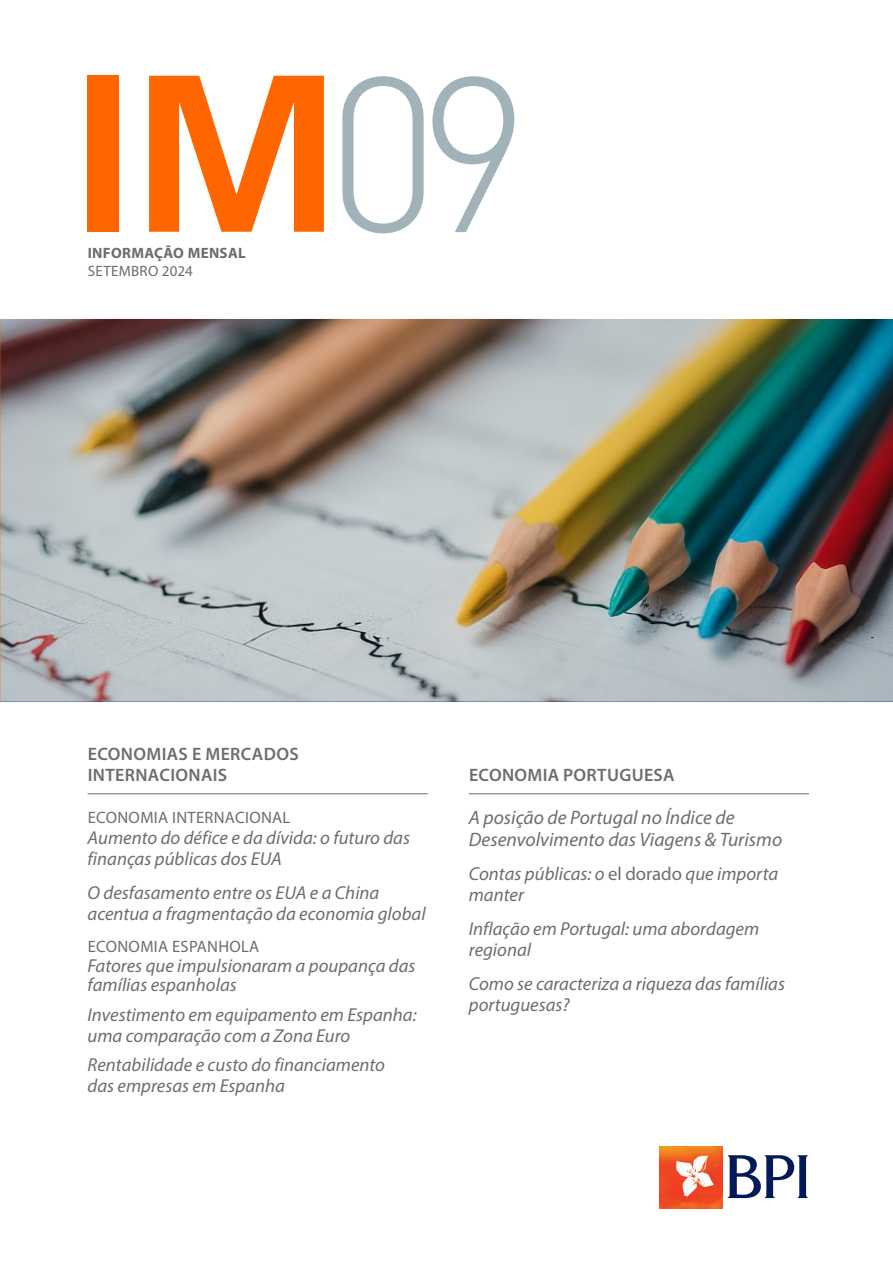
<style>
.page{position:relative;width:893px;height:1263px;background:#fff}
.page>*{position:absolute;margin:0;border:0;box-sizing:border-box;transform-origin:0 0}
.t1{font:300 217.05px "DIN Pro";color:#a1b3b9}
.t2{font:italic 19.5px/22.5px "Myriad Pro";color:#6c6d70}
.t3{font:italic 18.75px/21px "Myriad Pro";color:#6c6d70}
.t4{font:600 18px/21px "Myriad Pro";letter-spacing:.02em;color:#6c6d70}
.t5{font:16.5px "Myriad Pro";letter-spacing:.02em;color:#6c6d70}
._1_NUM_-_MES{font:700 15px "Myriad Pro";letter-spacing:.02em;color:#6c6d70}
._1_NUM_-_MES-2{font:15px "Myriad Pro";letter-spacing:.02em;color:#6c6d70}
.s1{font-style:normal}
</style>
<div class="page">
<img style="left:0;top:319px;width:893px;height:383px">
<hr style="left:88px;top:793px;width:340px;height:1px;background:#6c6d70">
<hr style="left:469px;top:793px;width:340px;height:1px;background:#6c6d70">
<svg style="left:727px;top:1155px;width:81px;height:43px"></svg>
<img style="left:660px;top:1147px;width:62px;height:61px">
<svg style="left:149px;top:76px;width:175px;height:156px"></svg>
<div style="left:88px;top:76px;width:31px;height:156px;background:#f60"></div>
<p class="_1_NUM_-_MES" style="left:88px;top:243px;width:160px">INFORMAÇÃO MENSAL</p>
<p class="_1_NUM_-_MES-2" style="left:88px;top:262px;width:107px">SETEMBRO 2024</p>
<p class="t1" style="left:327px;top:6px;width:204px">09</p>
<p class="t4" style="left:88px;top:743px;width:213px">ECONOMIAS E MERCADOS<br>INTERNACIONAIS</p>
<p class="t5" style="left:88px;top:807px;width:204px">ECONOMIA INTERNACIONAL</p>
<p class="t3" style="left:88px;top:827px;width:324px">Aumento do défice e da dívida: o futuro das finanças públicas dos EUA</p>
<p class="t3" style="left:88px;top:882px;width:340px">O desfasamento entre os EUA e a China acentua a fragmentação da economia global</p>
<p class="t5" style="left:88px;top:936px;width:173px">ECONOMIA ESPANHOLA</p>
<p class="t3" style="left:88px;top:955px;width:329px;line-height:19.5px">Fatores que impulsionaram a poupança das famílias espanholas</p>
<p class="t3" style="left:88px;top:1003px;width:331px">Investimento em equipamento em Espanha: uma comparação com a Zona Euro</p>
<p class="t3" style="left:88px;top:1054px;width:299px">Rentabilidade e custo do financiamento das empresas em Espanha</p>
<p class="t4" style="left:469px;top:764px;width:207px">ECONOMIA PORTUGUESA</p>
<p class="t2" style="left:469px;top:806px;width:315px">A posição de Portugal no Índice de<br>Desenvolvimento das Viagens &amp; Turismo</p>
<p class="t3" style="left:469px;top:863px;width:311px">Contas públicas: o <span class="s1">el dorado</span> que importa manter</p>
<p class="t3" style="left:469px;top:918px;width:292px">Inflação em Portugal: uma abordagem regional</p>
<p class="t3" style="left:469px;top:972px;width:318px">Como se caracteriza a riqueza das famílias portuguesas?</p>
</div>
